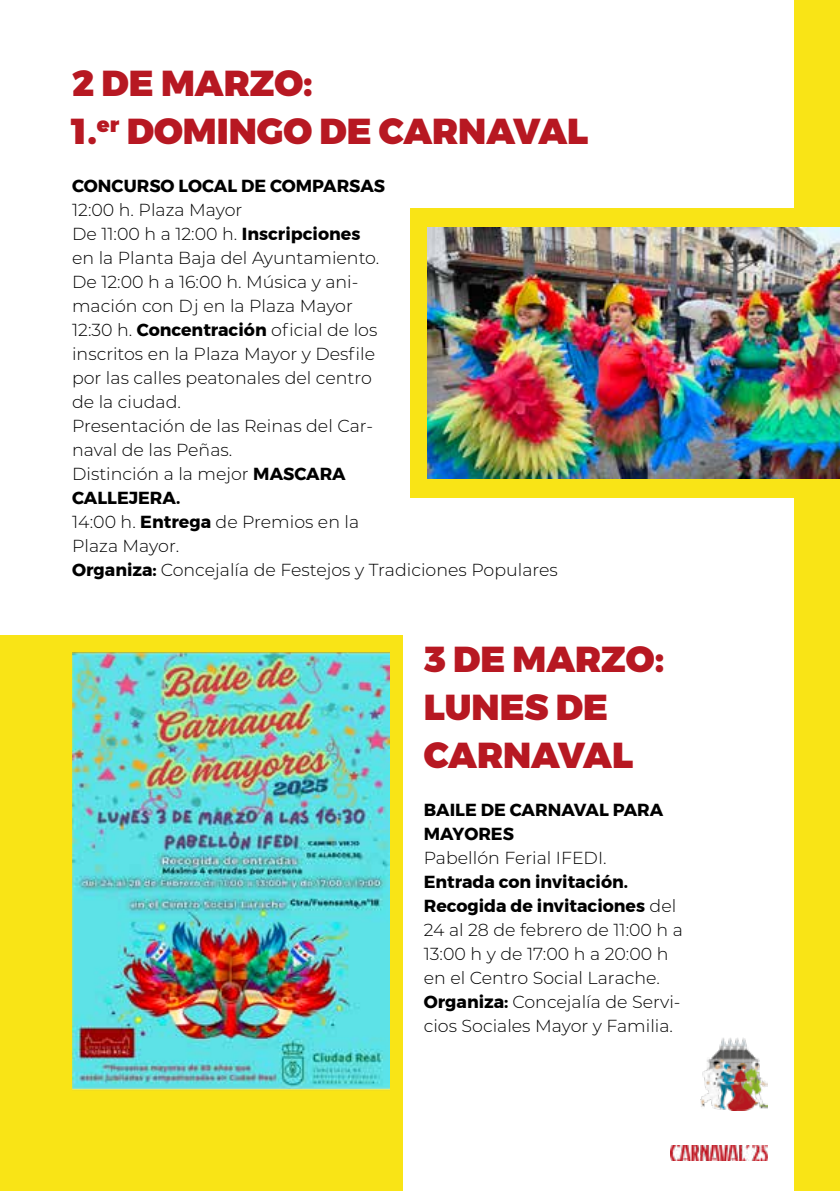
<style>
.page{position:relative;width:840px;height:1191px;background:#fff}
.page>*{position:absolute;margin:0;border:0;box-sizing:border-box;transform-origin:0 0}
.t1{font:900 36px/48px "Montserrat";color:#b71822}
.t2{font:300 17.4px/24px "Montserrat";color:#000}
.t3{font:700 17.4px/24px "Montserrat";color:#000}
.s1{font-weight:700}
</style>
<div class="page">
<img style="left:670px;top:1145px;width:97px;height:15px">
<div style="left:794px;top:0;width:45px;height:1191px;background:#f9e416"></div>
<img style="left:700px;top:1038px;width:67px;height:73px">
<div style="left:410px;top:208px;width:429px;height:289px;background:#f9e416"></div>
<div style="left:0;top:635px;width:403px;height:556px;background:#f9e416"></div>
<img style="left:427px;top:227px;width:412px;height:251px">
<img style="left:72px;top:652px;width:317px;height:438px">
<h1 class="t1" style="left:72px;top:60px;width:517px">2 DE MARZO:<br>1.<sup>er</sup> DOMINGO DE CARNAVAL</h1>
<p class="t3" style="left:72px;top:174px;width:314px">CONCURSO LOCAL DE COMPARSAS</p>
<p class="t2" style="left:72px;top:197px;width:487px">12:00 h. Plaza Mayor<br>De 11:00 h a 12:00 h. <span class="s1">Inscripciones<br></span>en la Planta Baja del Ayuntamiento.<br>De 12:00 h a 16:00 h. Música y ani-<br>mación con Dj en la Plaza Mayor<br>12:30 h. <span class="s1">Concentración</span> oficial de los<br>inscritos en la Plaza Mayor y Desfile<br>por las calles peatonales del centro<br>de la ciudad.<br>Presentación de las Reinas del Car-<br>naval de las Peñas.<br>Distinción a la mejor <span class="s1">MASCARA<br>CALLEJERA.<br></span>14:00 h. <span class="s1">Entrega</span> de Premios en la<br>Plaza Mayor.<br><span class="s1">Organiza:</span> Concejalía de Festejos y Tradiciones Populares</p>
<h1 class="t1" style="left:423px;top:636px;width:242px">3 DE MARZO:<br>LUNES DE<br>CARNAVAL</h1>
<p class="t3" style="left:423px;top:798px;width:241px">BAILE DE CARNAVAL PARA<br>MAYORES</p>
<p class="t2" style="left:423px;top:845px;width:184px">Pabellón Ferial IFEDI.</p>
<p class="t2" style="left:423px;top:869px;width:260px"><span class="s1">Entrada con invitación.<br>Recogida de invitaciones</span> del<br>24 al 28 de febrero de 11:00 h a<br>13:00 h y de 17:00 h a 20:00 h en el Centro Social Larache.<br><span class="s1">Organiza:</span> Concejalía de Servi&shy;cios Sociales Mayor y Familia.</p>
</div>
